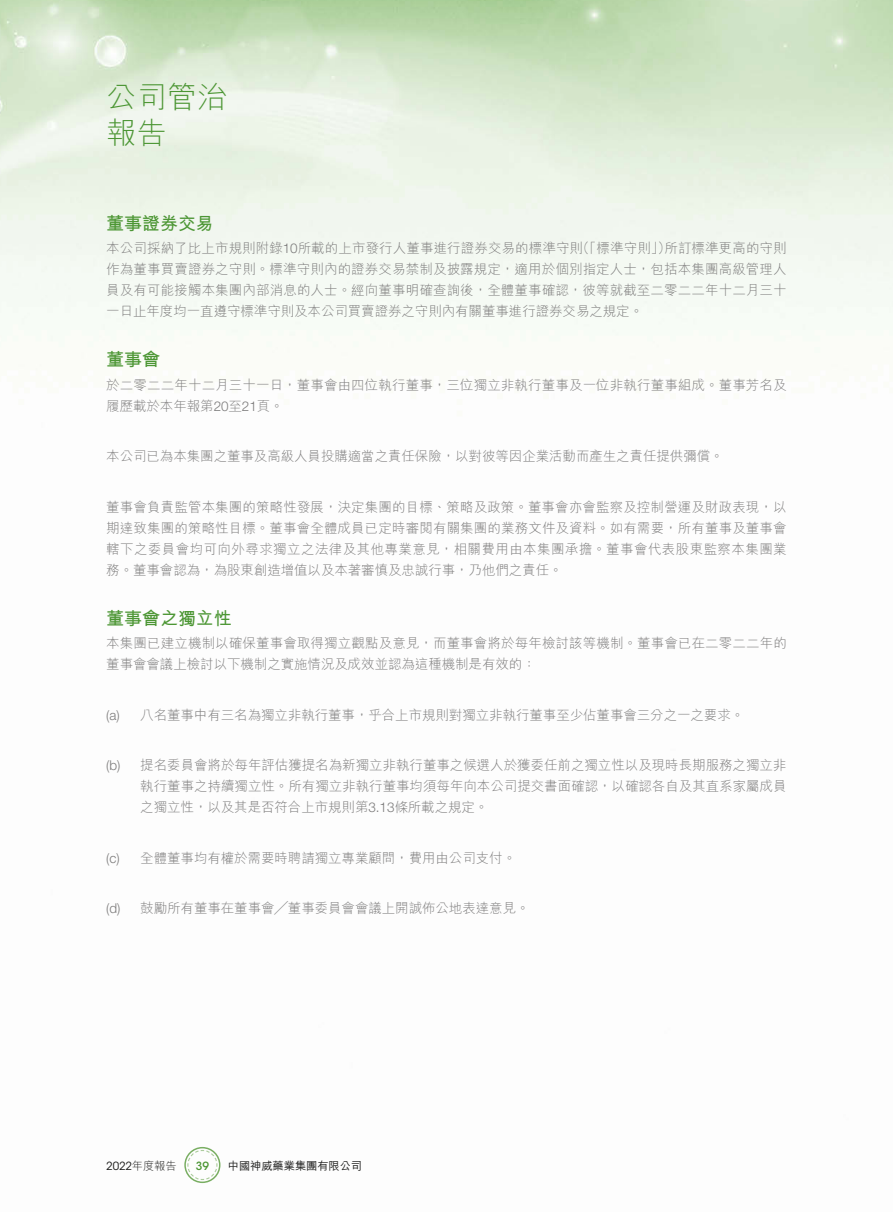
<style>
.page{position:relative;width:893px;height:1212px;background:#fff}
.page>*{position:absolute;margin:0;border:0;box-sizing:border-box;transform-origin:0 0}
.t1{font:300 30px/36px "M Hei HK";letter-spacing:.015em;color:#4c9634}
.t2{font:700 18px "M Hei HK";letter-spacing:-.005em;color:#4c9634}
.t3{font:300 13.5px/21px "M Hei HK";letter-spacing:-.005em;color:#7c7b7b}
.t4{font:300 13.5px "Helvetica Neue LT Std";color:#7c7b7b}
.t5{font:500 11.25px "M Hei HK";letter-spacing:-.005em;color:#1c1c1b}
.t6{font:11.25px "ITC Avant Garde Std";color:#1c1c1b}
.t7{font:500 11.25px "ITC Avant Garde Std";color:#4c9634}
.s1{font-family:"Helvetica Neue LT Std"}
.s2{font-family:"M Hei HK";font-weight:300}
</style>
<div class="page">
<div style="left:184px;top:1147px;width:36px;height:36px;border:2px solid #79ae62;border-radius:50%"></div>
<svg style="left:187px;top:1149px;width:31px;height:31px"></svg>
<h1 class="t1" style="left:106px;top:78px;width:123px">公司管治報告</h1>
<h2 class="t2" style="left:106px;top:210px;width:109px">董事證券交易</h2>
<p class="t3" style="left:664px;top:237px;width:124px">所訂標準更高的守則</p>
<p class="t3" style="left:576px;top:237px;width:96px">（「標準守則」）</p>
<p class="t3" style="left:106px;top:237px;width:682px">本公司採納了比上市規則附錄<span class="s1">10</span>所載的上市發行人董事進行證券交易的標準守則<br>作為董事買賣證券之守則。標準守則內的證券交易禁制及披露規定，適用於個別指定人士，包括本集團高級管理人員及有可能接觸本集團內部消息的人士。經向董事明確查詢後，全體董事確認，彼等就截至二零二二年十二月三十一日止年度均一直遵守標準守則及本公司買賣證券之守則內有關董事進行證券交易之規定。</p>
<h2 class="t2" style="left:106px;top:347px;width:55px">董事會</h2>
<p class="t3" style="left:106px;top:373px;width:682px">於二零二二年十二月三十一日，董事會由四位執行董事，三位獨立非執行董事及一位非執行董事組成。董事芳名及履歷載於本年報第<span class="s1">20</span>至<span class="s1">21</span>頁。</p>
<p class="t3" style="left:106px;top:445px;width:619px">本公司已為本集團之董事及高級人員投購適當之責任保險，以對彼等因企業活動而產生之責任提供彌償。</p>
<p class="t3" style="left:106px;top:496px;width:682px;text-align:justify">董事會負責監管本集團的策略性發展，決定集團的目標、策略及政策。董事會亦會監察及控制營運及財政表現，以期達致集團的策略性目標。董事會全體成員已定時審閱有關集團的業務文件及資料。如有需要，所有董事及董事會轄下之委員會均可向外尋求獨立之法律及其他專業意見，相關費用由本集團承擔。董事會代表股東監察本集團業務。董事會認為，為股東創造增值以及本著審慎及忠誠行事，乃他們之責任。</p>
<h2 class="t2" style="left:106px;top:605px;width:127px">董事會之獨立性</h2>
<p class="t3" style="left:106px;top:632px;width:682px">本集團已建立機制以確保董事會取得獨立觀點及意見，而董事會將於每年檢討該等機制。董事會已在二零二二年的董事會會議上檢討以下機制之實施情況及成效並認為這種機制是有效的：</p>
<p class="t3" style="left:140px;top:704px;width:605px">八名董事中有三名為獨立非執行董事，乎合上市規則對獨立非執行董事至少佔董事會三分之一之要求。</p>
<p class="t4" style="left:106px;top:707px;width:15px">a( )</p>
<p class="t4" style="left:106px;top:757px;width:16px">b( )</p>
<p class="t4" style="left:106px;top:850px;width:15px">c( )</p>
<p class="t4" style="left:106px;top:900px;width:16px">d( )</p>
<p class="t3" style="left:140px;top:754px;width:648px">提名委員會將於每年評估獲提名為新獨立非執行董事之候選人於獲委任前之獨立性以及現時長期服務之獨立非</p>
<p class="t3" style="left:140px;top:775px;width:648px">執行董事之持續獨立性。所有獨立非執行董事均須每年向本公司提交書面確認，以確認各自及其直系家屬成員之獨立性，以及其是否符合上市規則第<span class="s1">3.13</span>條所載之規定。</p>
<p class="t3" style="left:140px;top:847px;width:377px">全體董事均有權於需要時聘請獨立專業顧問，費用由公司支付。</p>
<p class="t3" style="left:140px;top:897px;width:391px">鼓勵所有董事在董事會╱董事委員會會議上開誠佈公地表達意見。</p>
<p class="t6" style="left:106px;top:1159px;width:72px">2022<span class="s2">年度報告</span></p>
<p class="t7" style="left:196px;top:1159px;width:15px">39</p>
<p class="t5" style="left:228px;top:1158px;width:136px">中國神威藥業集團有限公司</p>
</div>
